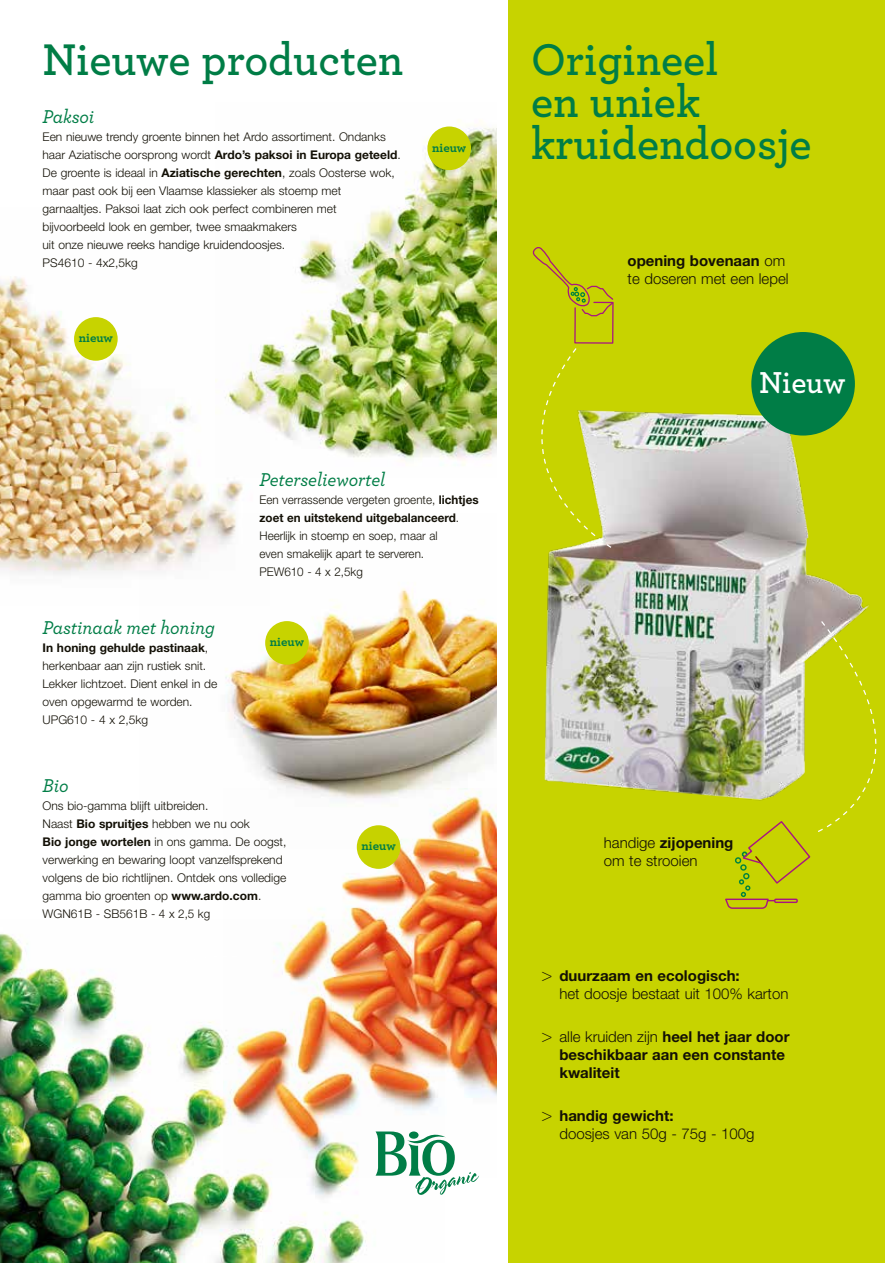
<style>
.page{position:relative;width:885px;height:1263px;background:#fff}
.page>*{position:absolute;margin:0;border:0;box-sizing:border-box;transform-origin:0 0}
.t1{font:600 46.5px/42px "Archer";color:#007d46}
.t2{font:600 31.8px "Archer";letter-spacing:-.005em;color:#fff}
.t3{font:italic 500 19.5px "Archer";letter-spacing:-.005em;color:#007d46;scale:.96 1}
.t4{font:300 15px/18px "Helvetica Neue LT Std";color:#131006}
.t5{font:700 15px/18px "Helvetica Neue LT Std";color:#131006}
.t6{font:700 12.9px "Archer";color:#007d46}
.t7{font:300 12px/18px "Helvetica Neue LT Std";color:#131006}
.s1{font-weight:700}
.s2{font-weight:100;font-size:18px}
.s3{font-weight:300}
</style>
<div class="page">
<div style="left:508px;top:0;width:376px;height:1263px;background:#c7d300"></div>
<img style="left:0;top:276px;width:243px;height:299px">
<img style="left:215px;top:120px;width:281px;height:358px">
<img style="left:308px;top:849px;width:188px;height:249px">
<div style="left:74px;top:317px;width:44px;height:44px;background:#c7d300;border-radius:50%"></div>
<div style="left:427px;top:126px;width:44px;height:44px;background:#c7d300;border-radius:50%"></div>
<div style="left:357px;top:825px;width:43px;height:44px;background:#c7d300;border-radius:50%"></div>
<img style="left:0;top:919px;width:445px;height:344px">
<img style="left:139px;top:513px;width:312px;height:336px">
<img style="left:451px;top:367px;width:418px;height:538px">
<svg style="left:482px;top:245px;width:132px;height:304px"></svg>
<svg style="left:723px;top:620px;width:154px;height:289px"></svg>
<div style="left:265px;top:621px;width:44px;height:44px;background:#c7d300;border-radius:50%"></div>
<svg style="left:127px;top:950px;width:111px;height:48px"></svg>
<svg style="left:375px;top:1131px;width:104px;height:64px"></svg>
<div style="left:751px;top:332px;width:103px;height:104px;background:#007d46;border-radius:50%"></div>
<h1 class="t1" style="left:43px;top:36px;width:362px">Nieuwe producten</h1>
<h3 class="t3" style="left:43px;top:102px;width:55px">Paksoi</h3>
<p class="t7" style="left:43px;top:128px;width:360px">Een nieuwe trendy groente binnen het Ardo assortiment. Ondanks haar Aziatische oorsprong wordt <span class="s1">Ardo’s paksoi in Europa geteeld</span>.<br>De groente is ideaal in <span class="s1">Aziatische gerechten</span>, zoals Oosterse wok, maar past ook bij een Vlaamse klassieker als stoemp met garnaaltjes. Paksoi laat zich ook perfect combineren met bijvoorbeeld look en gember, twee smaakmakers<br>uit onze nieuwe reeks handige kruidendoosjes.<br>PS4610 - 4x2,5kg</p>
<p class="t6" style="left:79px;top:328px;width:36px">nieuw</p>
<p class="t6" style="left:432px;top:137px;width:36px">nieuw</p>
<h3 class="t3" style="left:43px;top:613px;width:181px">Pastinaak met honing</h3>
<p class="t7" style="left:43px;top:639px;width:176px"><span class="s1">In honing gehulde pastinaak</span>, herkenbaar aan zijn rustiek snit.<br>Lekker lichtzoet. Dient enkel in de oven opgewarmd te worden.<br>UPG610 - 4 x 2,5kg</p>
<h3 class="t3" style="left:259px;top:465px;width:133px">Peterseliewortel</h3>
<p class="t7" style="left:259px;top:491px;width:221px">Een verrassende vergeten groente, <span class="s1">lichtjes zoet en uitstekend uitgebalanceerd</span>.<br>Heerlijk in stoemp en soep, maar al<br>even smakelijk apart te serveren.<br>PEW610 - 4 x 2,5kg</p>
<p class="t6" style="left:270px;top:632px;width:36px">nieuw</p>
<h3 class="t3" style="left:43px;top:771px;width:29px">Bio</h3>
<p class="t7" style="left:43px;top:796px;width:245px">Ons bio-gamma blijft uitbreiden.<br>Naast <span class="s1">Bio spruitjes</span> hebben we nu ook<br><span class="s1">Bio jonge wortelen</span> in ons gamma. De oogst, verwerking en bewaring loopt vanzelfsprekend volgens de bio richtlijnen. Ontdek ons volledige gamma bio groenten op <span class="s1">www.ardo.com</span>.<br>WGN61B - SB561B - 4 x 2,5 kg</p>
<p class="t6" style="left:361px;top:836px;width:36px">nieuw</p>
<h1 class="t1" style="left:531px;top:36px;width:282px">Origineel<br>en uniek kruidendoosje</h1>
<p class="t4" style="left:627px;top:252px;width:162px"><span class="s1">opening bovenaan</span> om te doseren met een lepel</p>
<h2 class="t2" style="left:759px;top:359px;width:87px">Nieuw</h2>
<p class="t4" style="left:603px;top:833px;width:131px">handige <span class="s1">zijopening </span>om te strooien</p>
<p class="t4" style="left:559px;top:966px;width:230px;text-indent:-18px"><span class="s2">&gt;</span> <span class="s1">duurzaam en ecologisch:<br></span>het doosje bestaat uit 100% karton</p>
<p class="t5" style="left:559px;top:1027px;width:232px;text-indent:-18px"><span class="s2">&gt;</span> <span class="s3">alle kruiden zijn</span> heel het jaar door beschikbaar aan een constante kwaliteit</p>
<p class="t4" style="left:559px;top:1106px;width:197px;text-indent:-18px"><span class="s2">&gt;</span> <span class="s1">handig gewicht:<br></span>doosjes van 50g - 75g - 100g</p>
</div>
